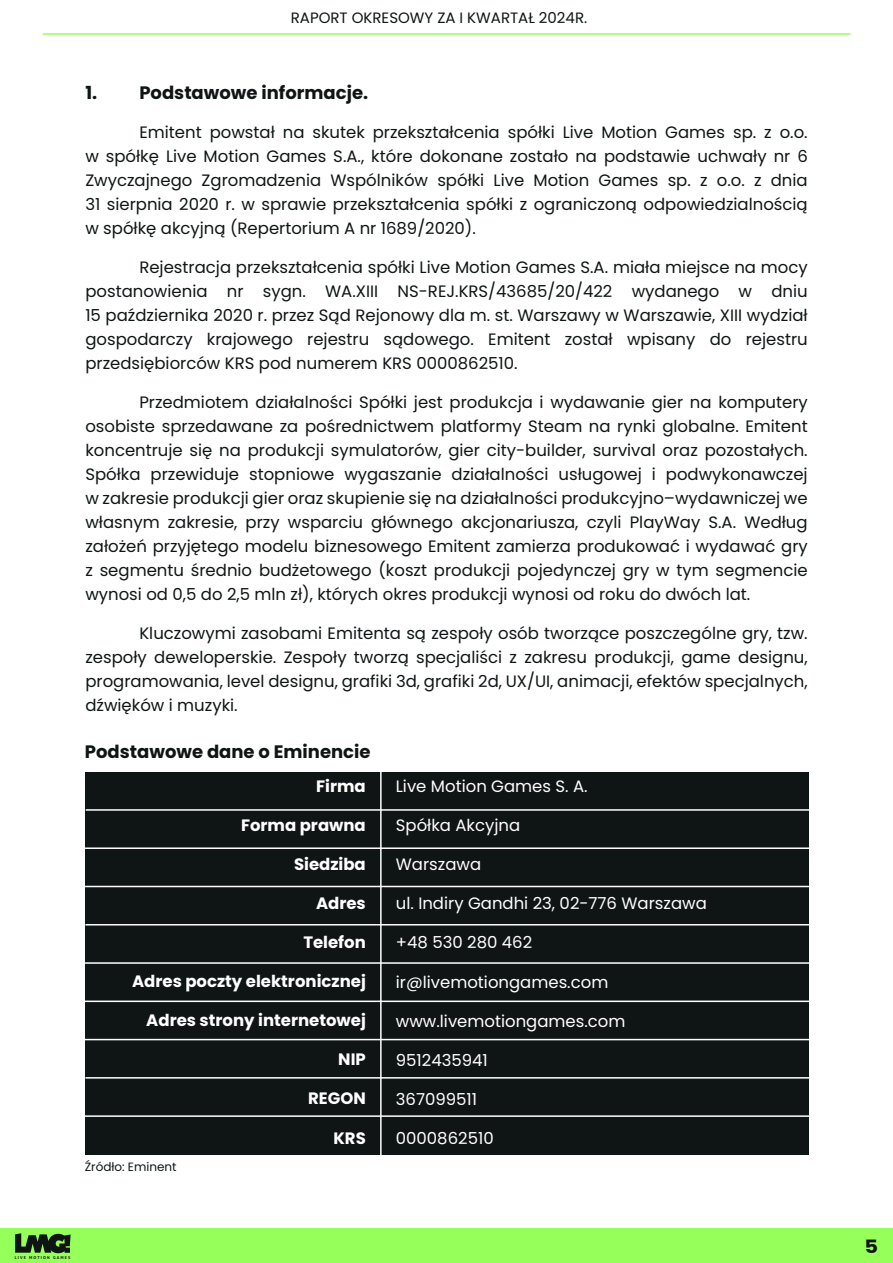
<style>
.page{position:relative;width:893px;height:1263px;background:#fff}
.page>*{position:absolute;margin:0;border:0;box-sizing:border-box;transform-origin:0 0}
.t1{font:700 18.3px "Poppins";color:#0f1515;scale:1.14 1}
.t2{font:700 18px "Poppins";color:#0f1515}
.t3{font:16.5px/24px "Poppins";color:#0f1515;text-align:justify}
.t4{font:16.5px "Poppins";color:#fff}
.t5{font:700 16.5px "Poppins";color:#fff}
.t6{font:15px "Poppins";color:#0f1515}
.t7{font:12px "Poppins";color:#0f1515}
.t8{font:700 4.05px "Aller";letter-spacing:.28em;color:#0f1515}
</style>
<div class="page">
<div style="left:0;top:1229px;width:893px;height:34px;background:#97ff5a"></div>
<svg style="left:15px;top:1233px;width:56px;height:20px"></svg>
<hr style="left:43px;top:33px;width:807px;height:2px;background:#97ff5a">
<div style="left:85px;top:772px;width:723px;height:382px;background:#0f1515"></div>
<hr style="left:86px;top:809px;width:727px;height:2px;background:#fff">
<hr style="left:85px;top:847px;width:727px;height:2px;background:#fff">
<hr style="left:85px;top:886px;width:727px;height:1px;background:#fff">
<hr style="left:85px;top:924px;width:728px;height:1px;background:#fff">
<hr style="left:85px;top:962px;width:727px;height:2px;background:#fff">
<hr style="left:85px;top:1000px;width:727px;height:2px;background:#fff">
<hr style="left:85px;top:1039px;width:727px;height:1px;background:#fff">
<hr style="left:85px;top:1077px;width:728px;height:1px;background:#fff">
<hr style="left:85px;top:1115px;width:727px;height:2px;background:#fff">
<hr style="left:380px;top:767px;width:2px;height:391px;background:#fff">
<p class="t6" style="left:291px;top:9px;width:298px">RAPORT OKRESOWY ZA I KWARTAŁ 2024R.</p>
<p class="t2" style="left:85px;top:82px;width:284px">1. Podstawowe informacje.</p>
<p class="t3" style="left:85px;top:120px;width:724px;text-indent:54px">Emitent powstał na skutek przekształcenia spółki Live Motion Games sp. z o.o. w spółkę Live Motion Games S.A., które dokonane zostało na podstawie uchwały nr 6<br>Zwyczajnego Zgromadzenia Wspólników spółki Live Motion Games sp. z o.o. z dnia 31 sierpnia 2020 r. w sprawie przekształcenia spółki z ograniczoną odpowiedzialnością w spółkę akcyjną (Repertorium A nr 1689/2020).</p>
<p class="t3" style="left:85px;top:255px;width:724px;text-indent:54px">Rejestracja przekształcenia spółki Live Motion Games S.A. miała miejsce na mocy postanowienia nr sygn. WA.XIII NS-REJ.KRS/43685/20/422 wydanego w dniu 15 października 2020 r. przez Sąd Rejonowy dla m. st. Warszawy w Warszawie, XIII wydział gospodarczy krajowego rejestru sądowego. Emitent został wpisany do rejestru przedsiębiorców KRS pod numerem KRS 0000862510.</p>
<p class="t3" style="left:85px;top:390px;width:724px;text-indent:54px">Przedmiotem działalności Spółki jest produkcja i wydawanie gier na komputery osobiste sprzedawane za pośrednictwem platformy Steam na rynki globalne. Emitent koncentruje się na produkcji symulatorów, gier city-builder, survival oraz pozostałych.<br>Spółka przewiduje stopniowe wygaszanie działalności usługowej i podwykonawczej w zakresie produkcji gier oraz skupienie się na działalności produkcyjno–wydawniczej we własnym zakresie, przy wsparciu głównego akcjonariusza, czyli PlayWay S.A. Według założeń przyjętego modelu biznesowego Emitent zamierza produkować i wydawać gry z segmentu średnio budżetowego (koszt produkcji pojedynczej gry w tym segmencie wynosi od 0,5 do 2,5 mln zł), których okres produkcji wynosi od roku do dwóch lat.</p>
<p class="t3" style="left:85px;top:621px;width:724px;text-indent:54px">Kluczowymi zasobami Emitenta są zespoły osób tworzące poszczególne gry, tzw. zespoły deweloperskie. Zespoły tworzą specjaliści z zakresu produkcji, game designu, programowania, level designu, grafiki 3d, grafiki 2d, UX/UI, animacji, efektów specjalnych, dźwięków i muzyki.</p>
<p class="t2" style="left:85px;top:742px;width:287px">Podstawowe dane o Eminencie</p>
<p class="t5" style="left:316px;top:777px;width:51px">Firma</p>
<p class="t5" style="left:241px;top:816px;width:126px">Forma prawna</p>
<p class="t5" style="left:294px;top:855px;width:73px">Siedziba</p>
<p class="t5" style="left:316px;top:894px;width:51px">Adres</p>
<p class="t5" style="left:303px;top:933px;width:64px">Telefon</p>
<p class="t5" style="left:132px;top:972px;width:235px">Adres poczty elektronicznej</p>
<p class="t5" style="left:146px;top:1011px;width:221px">Adres strony internetowej</p>
<p class="t5" style="left:338px;top:1050px;width:29px">NIP</p>
<p class="t5" style="left:308px;top:1089px;width:59px">REGON</p>
<p class="t5" style="left:333px;top:1128px;width:34px">KRS</p>
<p class="t7" style="left:85px;top:1159px;width:93px">Źródło: Eminent</p>
<p class="t4" style="left:396px;top:777px;width:193px">Live Motion Games S. A.</p>
<p class="t4" style="left:396px;top:816px;width:126px">Spółka Akcyjna</p>
<p class="t4" style="left:396px;top:855px;width:87px">Warszawa</p>
<p class="t4" style="left:396px;top:894px;width:312px">ul. Indiry Gandhi 23, 02-776 Warszawa</p>
<p class="t4" style="left:396px;top:933px;width:138px">+48 530 280 462</p>
<p class="t4" style="left:396px;top:972px;width:214px">ir@livemotiongames.com</p>
<p class="t4" style="left:396px;top:1011px;width:231px">www.livemotiongames.com</p>
<p class="t4" style="left:396px;top:1050px;width:94px">9512435941</p>
<p class="t4" style="left:396px;top:1089px;width:83px">367099511</p>
<p class="t4" style="left:396px;top:1128px;width:99px">0000862510</p>
<p class="t8" style="left:15px;top:1255px;width:57px">LIVE MOTION GAMES</p>
<p class="t1" style="left:864px;top:1236px;width:13px">5</p>
</div>
